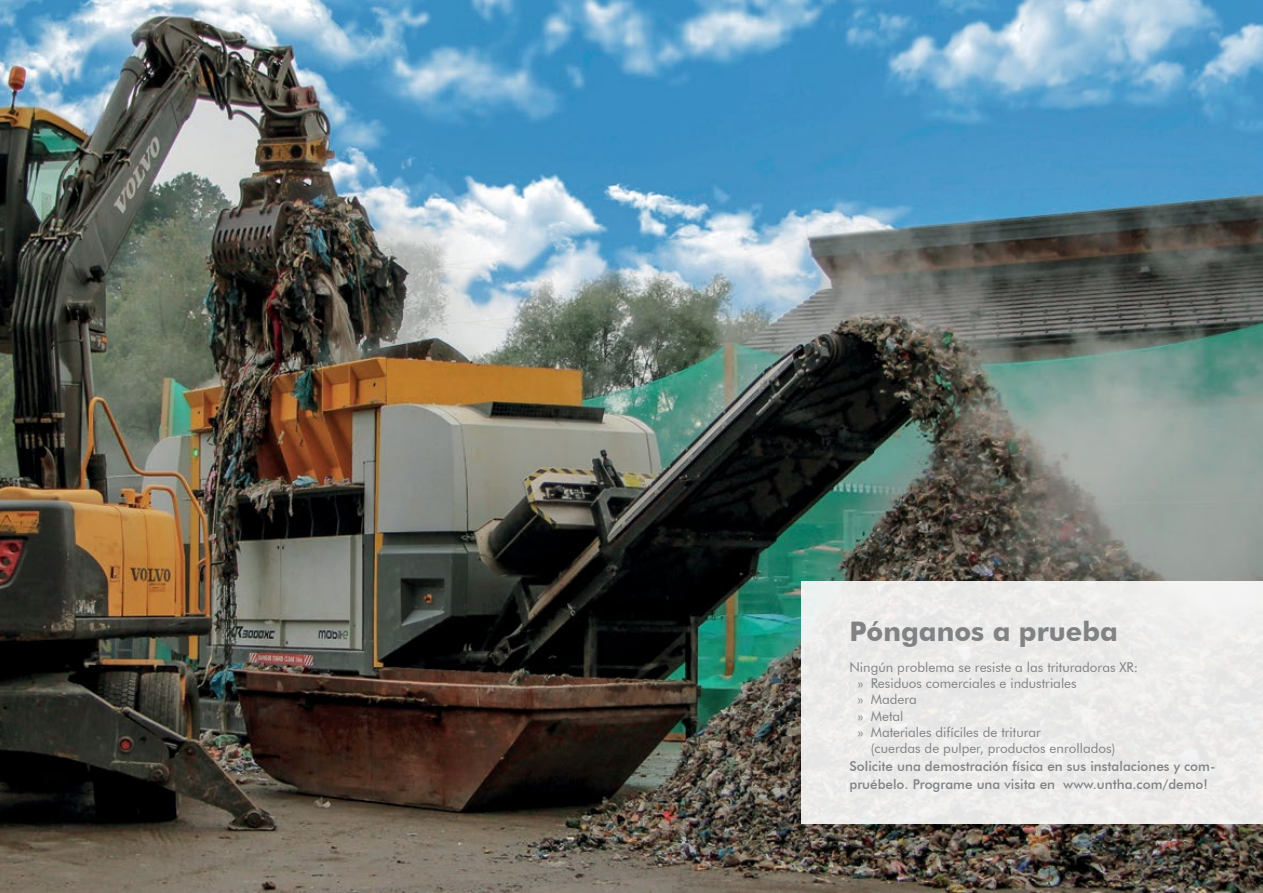
<style>
.page{position:relative;width:1263px;height:893px;background:#fff}
.page>*{position:absolute;margin:0;border:0;box-sizing:border-box;transform-origin:0 0}
.t1{font:700 27px "Futura BT";color:#808284}
.t2{font:13.5px "Futura BT";color:#808284}
.t3{font:500 13.5px/18px "Futura BT";color:#808284}
</style>
<div class="page">
<img style="left:0;top:0;width:1263px;height:893px">
<div style="left:802px;top:581px;width:461px;height:242px;background:#ecebea"></div>
<h1 class="t1" style="left:849px;top:615px;width:270px">Pónganos a prueba</h1>
<p class="t2" style="left:849px;top:659px;width:290px">Ningún problema se resiste a las trituradoras XR:</p>
<p class="t2" style="left:858px;top:675px;width:220px">» Residuos comerciales e industriales</p>
<p class="t2" style="left:858px;top:691px;width:60px">» Madera</p>
<p class="t2" style="left:858px;top:708px;width:47px">» Metal</p>
<p class="t2" style="left:858px;top:724px;width:184px">» Materiales difíciles de triturar</p>
<p class="t2" style="left:871px;top:740px;width:246px">(cuerdas de pulper, productos enrollados)</p>
<p class="t3" style="left:849px;top:757px;width:368px">Solicite una demostración física en sus instalaciones y com&shy;pruébelo. Programe una visita en www.untha.com/demo!</p>
</div>
